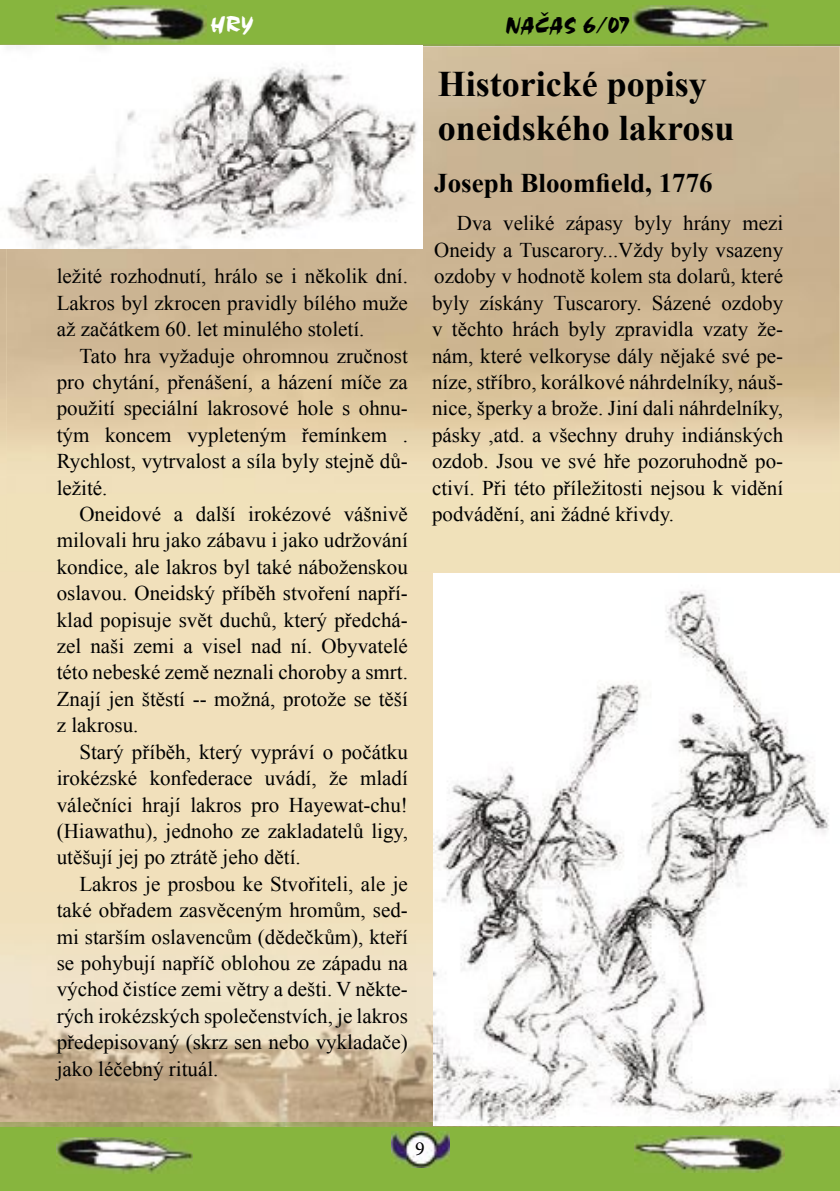
<style>
.page{position:relative;width:840px;height:1191px;background:#fff}
.page>*{position:absolute;margin:0;border:0;box-sizing:border-box;transform-origin:0 0}
.t1{font:700 36px/43.2px "Times New Roman";color:#000}
.t2{font:700 27px "Times New Roman";color:#000}
.t3{font:24px "Choc DOT";color:#000}
.t4{font:24px "Choc DOT";color:#fff}
.t5{font:21px/26.4px "Times New Roman";color:#000;text-align:justify}
.t6{font:20px "Minion Pro";color:#000}
</style>
<div class="page">
<div style="left:0;top:1123px;width:839px;height:68px;background:#87b53e"></div>
<img style="left:391px;top:1131px;width:58px;height:36px">
<div style="left:0;top:0;width:839px;height:45px;background:#87b53e"></div>
<div style="left:0;top:47px;width:839px;height:1074px;background:#f1e0bb"></div>
<img style="left:56px;top:6px;width:150px;height:37px">
<img style="left:632px;top:6px;width:136px;height:36px">
<img style="left:57px;top:1137px;width:135px;height:36px">
<img style="left:634px;top:1135px;width:150px;height:37px">
<img style="left:0;top:1123px;width:839px;height:3px">
<img style="left:0;top:955px;width:433px;height:166px">
<img style="left:7px;top:45px;width:832px;height:400px">
<img style="left:1px;top:248px;width:6px;height:194px">
<img style="left:0;top:49px;width:1px;height:508px">
<img style="left:0;top:46px;width:422px;height:202px">
<img style="left:433px;top:574px;width:406px;height:551px">
<p class="t4" style="left:210px;top:12px;width:45px">HRY</p>
<p class="t5" style="left:57px;top:263px;width:352px">ležité rozhodnutí, hrálo se i několik dní.<br>Lakros byl zkrocen pravidly bílého muže až začátkem 60. let minulého století.</p>
<p class="t5" style="left:57px;top:342px;width:352px;text-indent:23px">Tato hra vyžaduje ohromnou zručnost pro chytání, přenášení, a házení míče za použití speciální lakrosové hole s ohnu&shy;tým koncem vypleteným řemínkem .<br>Rychlost, vytrvalost a síla byly stejně dů&shy;ležité.</p>
<p class="t5" style="left:57px;top:500px;width:352px;text-indent:23px">Oneidové a další irokézové vášnivě milovali hru jako zábavu i jako udržování kondice, ale lakros byl také náboženskou oslavou. Oneidský příběh stvoření napří&shy;klad popisuje svět duchů, který předchá&shy;zel naši zemi a visel nad ní. Obyvatelé této nebeské země neznali choroby a smrt.<br>Znají jen štěstí -- možná, protože se těší z lakrosu.</p>
<p class="t5" style="left:57px;top:738px;width:352px;text-indent:23px">Starý příběh, který vypráví o počátku irokézské konfederace uvádí, že mladí válečníci hrají lakros pro Hayewat-chu! (Hiawathu), jednoho ze zakladatelů ligy, utěšují jej po ztrátě jeho dětí.</p>
<p class="t5" style="left:57px;top:870px;width:352px;text-indent:23px">Lakros je prosbou ke Stvořiteli, ale je také obřadem zasvěceným hromům, sed&shy;mi starším oslavencům (dědečkům), kteří se pohybují napříč oblohou ze západu na východ čistíce zemi větry a dešti. V někte&shy;rých irokézských společenstvích, je lakros předepisovaný (skrz sen nebo vykladače) jako léčebný rituál.</p>
<p class="t3" style="left:505px;top:12px;width:126px">NAČAS 6/07</p>
<h1 class="t1" style="left:437px;top:62px;width:298px">Historické popisy oneidského lakrosu</h1>
<p class="t2" style="left:434px;top:164px;width:280px">Joseph Bloomfield, 1776</p>
<p class="t5" style="left:432px;top:210px;width:352px;text-indent:25px">Dva veliké zápasy byly hrány mezi Oneidy a Tuscarory...Vždy byly vsazeny ozdoby v hodnotě kolem sta dolarů, které byly získány Tuscarory. Sázené ozdoby v těchto hrách byly zpravidla vzaty že&shy;nám, které velkoryse dály nějaké své pe&shy;níze, stříbro, korálkové náhrdelníky, náuš&shy;nice, šperky a brože. Jiní dali náhrdelníky, pásky ,atd. a všechny druhy indiánských ozdob. Jsou ve své hře pozoruhodně po&shy;ctiví. Při této příležitosti nejsou k vidění podvádění, ani žádné křivdy.</p>
<p class="t6" style="left:415px;top:1135px;width:11px">9</p>
</div>
